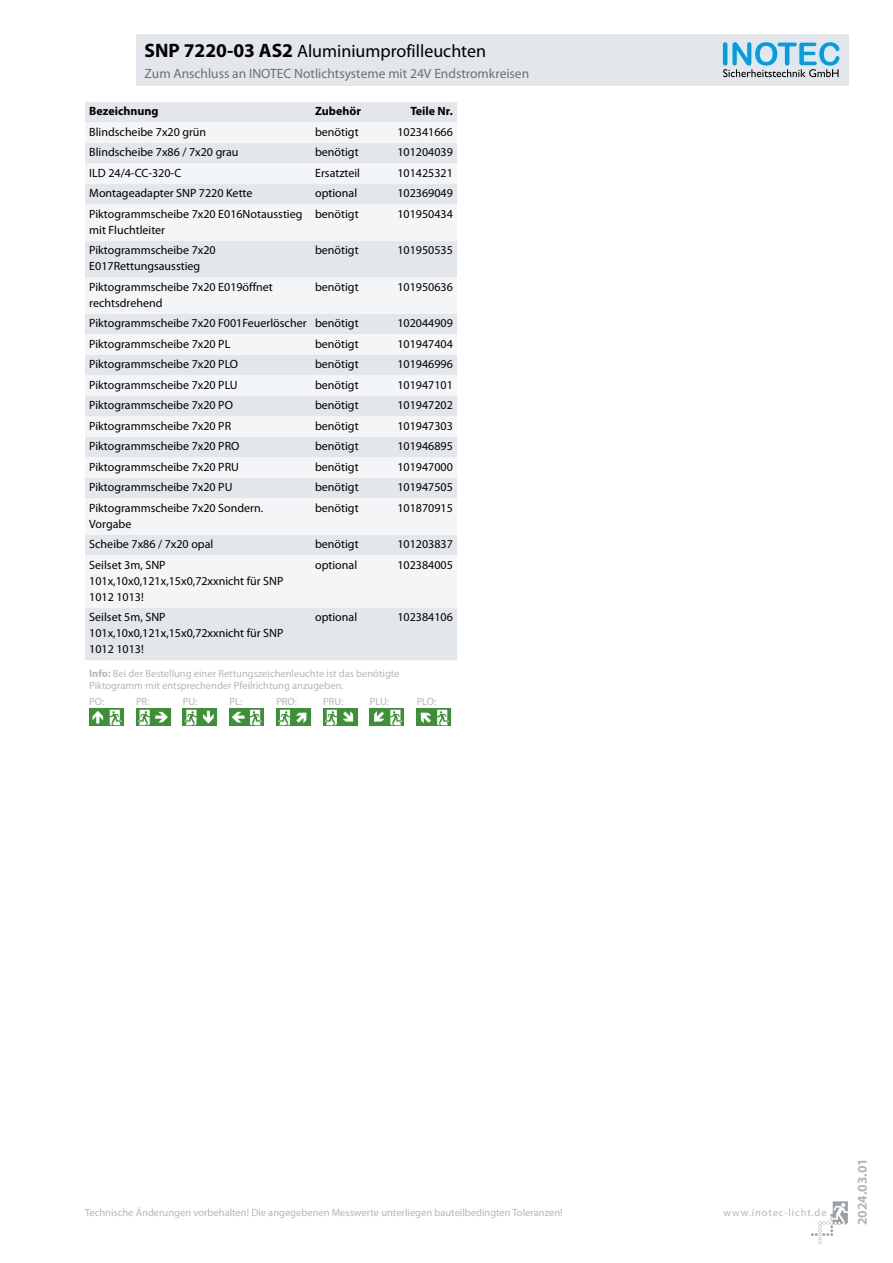
<style>
.page{position:relative;width:893px;height:1263px;background:#fff}
.page>*{position:absolute;margin:0;border:0;box-sizing:border-box;transform-origin:0 0}
.t1{font:18px "Myriad Pro";color:#000}
.t2{font:13.5px "Myriad Pro";color:#706f6f}
.t3{font:700 13.5px "Myriad Pro";color:#b6b6ba}
.t4{font:12px/15.9px "Myriad Pro";color:#000}
.t5{font:700 12px "Myriad Pro";color:#000}
.t6{font:10.5px/12.6px "Myriad Pro";color:#b6b6ba}
.t7{font:10.5px "Myriad Pro";letter-spacing:.08em;color:#b6b6ba}
.s1{font-weight:700;font-size:19.5px}
.s2{font-weight:700}
</style>
<div class="page">
<svg style="left:811px;top:1201px;width:37px;height:43px"></svg>
<div style="left:136px;top:34px;width:712px;height:51px;background:#e3e6ea"></div>
<svg style="left:723px;top:42px;width:116px;height:35px"></svg>
<div style="left:85px;top:102px;width:372px;height:558px;background:#e3e6ea"></div>
<svg style="left:85px;top:123px;width:372px;height:485px;fill:#f4f5f7"></svg>
<svg style="left:106px;top:709px;width:17px;height:17px"></svg>
<svg style="left:110px;top:710px;width:12px;height:15px"></svg>
<div style="left:89px;top:709px;width:17px;height:17px;background:#3c9035"></div>
<svg style="left:93px;top:711px;width:10px;height:12px"></svg>
<div style="left:136px;top:709px;width:17px;height:17px;background:#3c9035"></div>
<div style="left:153px;top:709px;width:17px;height:17px;background:#3c9035"></div>
<svg style="left:138px;top:710px;width:30px;height:15px"></svg>
<svg style="left:183px;top:709px;width:17px;height:17px"></svg>
<svg style="left:184px;top:710px;width:12px;height:15px"></svg>
<div style="left:200px;top:709px;width:17px;height:17px;background:#3c9035"></div>
<svg style="left:203px;top:711px;width:11px;height:12px"></svg>
<div style="left:230px;top:709px;width:17px;height:17px;background:#3c9035"></div>
<div style="left:247px;top:709px;width:17px;height:17px;background:#3c9035"></div>
<svg style="left:232px;top:710px;width:30px;height:15px"></svg>
<div style="left:276px;top:709px;width:17px;height:17px;background:#3c9035"></div>
<svg style="left:278px;top:710px;width:12px;height:15px"></svg>
<div style="left:293px;top:709px;width:17px;height:17px;background:#3c9035"></div>
<svg style="left:296px;top:713px;width:10px;height:10px"></svg>
<div style="left:323px;top:709px;width:17px;height:17px;background:#3c9035"></div>
<svg style="left:325px;top:710px;width:12px;height:15px"></svg>
<div style="left:340px;top:709px;width:17px;height:17px;background:#3c9035"></div>
<svg style="left:343px;top:711px;width:10px;height:11px"></svg>
<div style="left:387px;top:709px;width:17px;height:17px;background:#3c9035"></div>
<div style="left:370px;top:709px;width:17px;height:17px;background:#3c9035"></div>
<svg style="left:374px;top:710px;width:28px;height:15px"></svg>
<div style="left:434px;top:709px;width:17px;height:17px;background:#3c9035"></div>
<svg style="left:437px;top:710px;width:12px;height:15px"></svg>
<div style="left:417px;top:709px;width:17px;height:17px;background:#3c9035"></div>
<svg style="left:421px;top:713px;width:10px;height:10px"></svg>
<h1 class="t1" style="left:145px;top:40px;width:343px"><span class="s1">SNP 7220-03 AS2</span> Aluminiumprofilleuchten</h1>
<p class="t2" style="left:145px;top:65px;width:386px">Zum Anschluss an INOTEC Notlichtsysteme mit 24V Endstromkreisen</p>
<p class="t5" style="left:89px;top:103px;width:71px">Bezeichnung</p>
<p class="t5" style="left:315px;top:103px;width:47px">Zubehör</p>
<p class="t5" style="left:410px;top:103px;width:44px">Teile Nr.</p>
<p class="t4" style="left:89px;top:124px;width:118px">Blindscheibe 7x20 grün</p>
<p class="t4" style="left:315px;top:124px;width:45px">benötigt</p>
<p class="t4" style="left:397px;top:124px;width:57px">102341666</p>
<p class="t4" style="left:89px;top:144px;width:151px">Blindscheibe 7x86 / 7x20 grau</p>
<p class="t4" style="left:315px;top:144px;width:45px">benötigt</p>
<p class="t4" style="left:397px;top:144px;width:57px">101204039</p>
<p class="t4" style="left:89px;top:165px;width:94px">ILD 24/4-CC-320-C</p>
<p class="t4" style="left:315px;top:165px;width:46px">Ersatzteil</p>
<p class="t4" style="left:397px;top:165px;width:57px">101425321</p>
<p class="t4" style="left:89px;top:185px;width:165px">Montageadapter SNP 7220 Kette</p>
<p class="t4" style="left:315px;top:185px;width:44px">optional</p>
<p class="t4" style="left:397px;top:185px;width:57px">102369049</p>
<p class="t4" style="left:89px;top:206px;width:215px">Piktogrammscheibe 7x20 E016Notausstieg mit Fluchtleiter</p>
<p class="t4" style="left:315px;top:206px;width:45px">benötigt</p>
<p class="t4" style="left:397px;top:206px;width:57px">101950434</p>
<p class="t4" style="left:89px;top:242px;width:128px">Piktogrammscheibe 7x20<br>E017Rettungsausstieg</p>
<p class="t4" style="left:315px;top:242px;width:45px">benötigt</p>
<p class="t4" style="left:397px;top:242px;width:57px">101950535</p>
<p class="t4" style="left:89px;top:279px;width:185px">Piktogrammscheibe 7x20 E019öffnet rechtsdrehend</p>
<p class="t4" style="left:315px;top:279px;width:45px">benötigt</p>
<p class="t4" style="left:397px;top:279px;width:57px">101950636</p>
<p class="t4" style="left:89px;top:315px;width:271px">Piktogrammscheibe 7x20 F001Feuerlöscher benötigt</p>
<p class="t4" style="left:397px;top:315px;width:57px">102044909</p>
<p class="t4" style="left:89px;top:336px;width:143px">Piktogrammscheibe 7x20 PL</p>
<p class="t4" style="left:315px;top:336px;width:45px">benötigt</p>
<p class="t4" style="left:397px;top:336px;width:57px">101947404</p>
<p class="t4" style="left:89px;top:356px;width:150px">Piktogrammscheibe 7x20 PLO</p>
<p class="t4" style="left:315px;top:356px;width:45px">benötigt</p>
<p class="t4" style="left:397px;top:356px;width:57px">101946996</p>
<p class="t4" style="left:89px;top:377px;width:150px">Piktogrammscheibe 7x20 PLU</p>
<p class="t4" style="left:315px;top:377px;width:45px">benötigt</p>
<p class="t4" style="left:397px;top:377px;width:57px">101947101</p>
<p class="t4" style="left:89px;top:397px;width:145px">Piktogrammscheibe 7x20 PO</p>
<p class="t4" style="left:315px;top:397px;width:45px">benötigt</p>
<p class="t4" style="left:397px;top:397px;width:57px">101947202</p>
<p class="t4" style="left:89px;top:418px;width:143px">Piktogrammscheibe 7x20 PR</p>
<p class="t4" style="left:315px;top:418px;width:45px">benötigt</p>
<p class="t4" style="left:397px;top:418px;width:57px">101947303</p>
<p class="t4" style="left:89px;top:438px;width:152px">Piktogrammscheibe 7x20 PRO</p>
<p class="t4" style="left:315px;top:438px;width:45px">benötigt</p>
<p class="t4" style="left:397px;top:438px;width:57px">101946895</p>
<p class="t4" style="left:89px;top:459px;width:151px">Piktogrammscheibe 7x20 PRU</p>
<p class="t4" style="left:315px;top:459px;width:45px">benötigt</p>
<p class="t4" style="left:397px;top:459px;width:57px">101947000</p>
<p class="t4" style="left:89px;top:479px;width:145px">Piktogrammscheibe 7x20 PU</p>
<p class="t4" style="left:315px;top:479px;width:45px">benötigt</p>
<p class="t4" style="left:397px;top:479px;width:57px">101947505</p>
<p class="t4" style="left:89px;top:500px;width:176px">Piktogrammscheibe 7x20 Sondern.<br>Vorgabe</p>
<p class="t4" style="left:315px;top:500px;width:45px">benötigt</p>
<p class="t4" style="left:397px;top:500px;width:57px">101870915</p>
<p class="t4" style="left:89px;top:536px;width:126px">Scheibe 7x86 / 7x20 opal</p>
<p class="t4" style="left:315px;top:536px;width:45px">benötigt</p>
<p class="t4" style="left:397px;top:536px;width:57px">101203837</p>
<p class="t4" style="left:89px;top:557px;width:196px">Seilset 3m, SNP<br>101x,10x0,121x,15x0,72xxnicht für SNP<br>1012 1013!</p>
<p class="t4" style="left:315px;top:557px;width:44px">optional</p>
<p class="t4" style="left:397px;top:557px;width:57px">102384005</p>
<p class="t4" style="left:89px;top:609px;width:196px">Seilset 5m, SNP<br>101x,10x0,121x,15x0,72xxnicht für SNP<br>1012 1013!</p>
<p class="t4" style="left:315px;top:609px;width:44px">optional</p>
<p class="t4" style="left:397px;top:609px;width:57px">102384106</p>
<p class="t6" style="left:89px;top:667px;width:312px"><span class="s2">Info:</span> Bei der Bestellung einer Rettungszeichenleuchte ist das benötigte<br>Piktogramm mit entsprechender Pfeilrichtung anzugeben.</p>
<p class="t6" style="left:89px;top:695px;width:16px">PO:</p>
<p class="t6" style="left:136px;top:695px;width:15px">PR:</p>
<p class="t6" style="left:183px;top:695px;width:16px">PU:</p>
<p class="t6" style="left:230px;top:695px;width:14px">PL:</p>
<p class="t6" style="left:276px;top:695px;width:22px">PRO:</p>
<p class="t6" style="left:323px;top:695px;width:22px">PRU:</p>
<p class="t6" style="left:370px;top:695px;width:21px">PLU:</p>
<p class="t6" style="left:417px;top:695px;width:21px">PLO:</p>
<p class="t6" style="left:85px;top:1205px;width:479px">Technische Änderungen vorbehalten! Die angegebenen Messwerte unterliegen bauteilbedingten Toleranzen!</p>
<p class="t7" style="left:723px;top:1205px;width:105px">www.inotec-licht.de</p>
<p class="t3" style="left:854px;top:1225px;width:68px;rotate:-90deg">2024.03.01</p>
</div>
